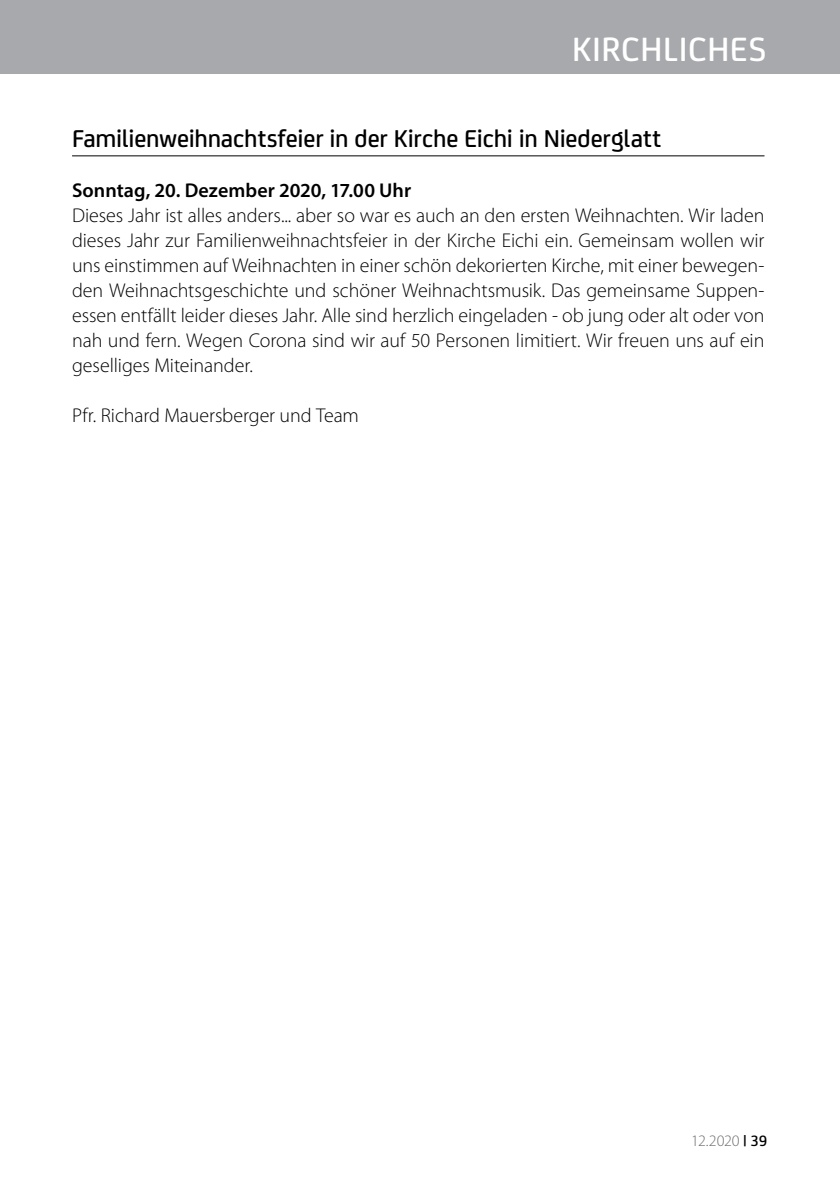
<style>
.page{position:relative;width:840px;height:1191px;background:#fff}
.page>*{position:absolute;margin:0;border:0;box-sizing:border-box;transform-origin:0 0}
.t1{font:500 36px "FS Joey";color:#fff}
.t2{font:500 26px "FS Joey";letter-spacing:-.005em;color:#000}
.t3{font:300 20px/25px "Myriad Pro";letter-spacing:-.005em;color:#000;text-align:justify}
.t4{font:600 20px "Myriad Pro";color:#000}
.t5{font:300 16px "Myriad Pro";letter-spacing:-.015em;color:#6d6e71}
.s1{font-family:"FS Joey";font-weight:500;color:#000}
</style>
<div class="page">
<div style="left:0;top:0;width:839px;height:74px;background:#a7a9ac"></div>
<hr style="left:72px;top:155px;width:692px;height:1px;background:#000">
<h1 class="t1" style="left:572px;top:23px;width:38px">Kirchliches</h1>
<h2 class="t2" style="left:72px;top:119px;width:590px">Familienweihnachtsfeier in der Kirche Eichi in Niederglatt</h2>
<p class="t4" style="left:72px;top:178px;width:340px">Sonntag, 20. Dezember 2020, 17.00 Uhr</p>
<p class="t3" style="left:72px;top:203px;width:693px">Dieses Jahr ist alles anders... aber so war es auch an den ersten Weihnachten. Wir laden dieses Jahr zur Familienweihnachtsfeier in der Kirche Eichi ein. Gemeinsam wollen wir uns einstimmen auf Weihnachten in einer schön dekorierten Kirche, mit einer bewegen&shy;den Weihnachtsgeschichte und schöner Weihnachtsmusik. Das gemeinsame Suppen&shy;essen entfällt leider dieses Jahr. Alle sind herzlich eingeladen - ob jung oder alt oder von nah und fern. Wegen Corona sind wir auf 50 Personen limitiert. Wir freuen uns auf ein geselliges Miteinander.</p>
<p class="t3" style="left:72px;top:403px;width:288px">Pfr. Richard Mauersberger und Team</p>
<p class="t5" style="left:691px;top:1131px;width:77px">12.2020 <span class="s1">| 39</span></p>
</div>
